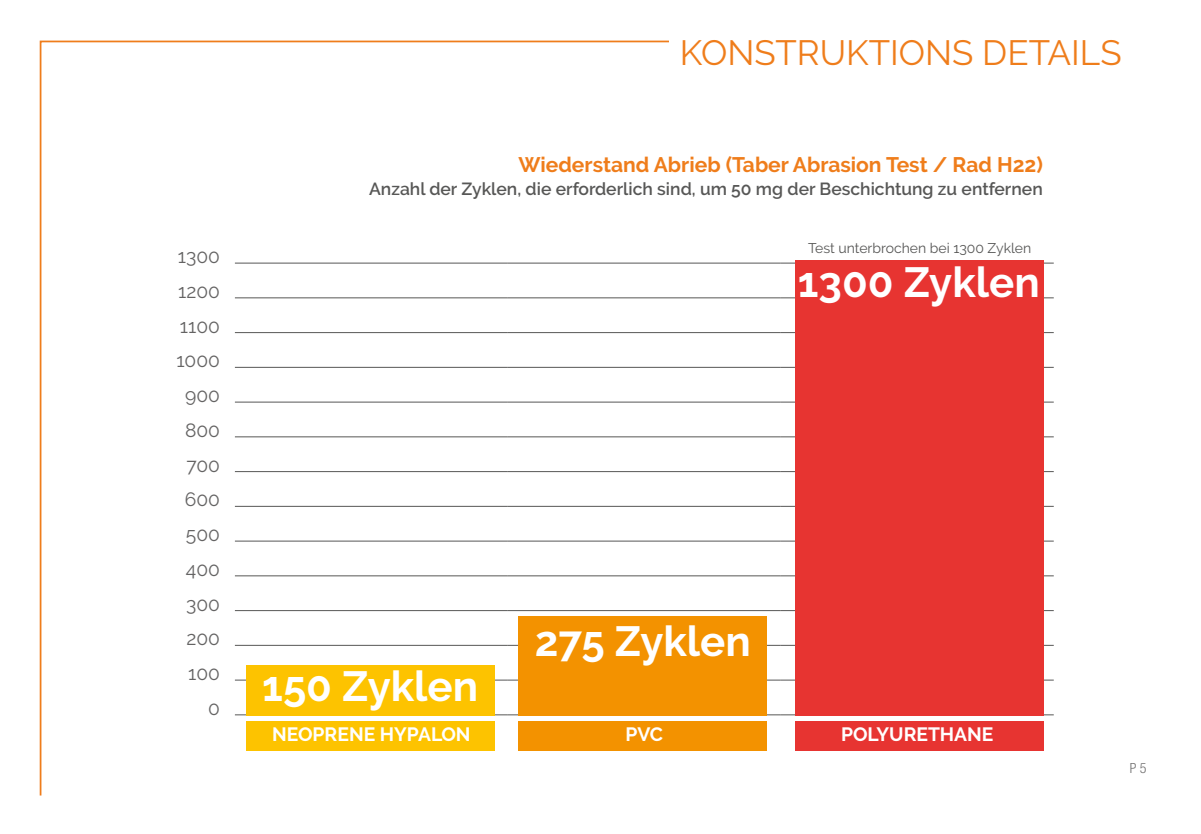
<style>
.page{position:relative;width:1201px;height:834px;background:#fff}
.page>*{position:absolute;margin:0;border:0;box-sizing:border-box;transform-origin:0 0}
.t1{font:700 42px "Raleway";color:#fff}
.t2{font:35px "Raleway";color:#ef7d1b}
.t3{font:700 21px "Raleway";color:#ef7d1b}
.t4{font:19.25px/34.6px "Raleway";color:#646363;text-align:right}
.t5{font:700 19.25px "Raleway";color:#fff}
.t6{font:600 17.5px "Raleway";color:#575756}
.t7{font:14px "Raleway";color:#575756}
.t8{font:300 condensed 14px "Helvetica Neue LT Std";color:#706f6f}
</style>
<div class="page">
<svg style="left:39px;top:40px;width:631px;height:756px"></svg>
<div style="left:246px;top:721px;width:248px;height:30px;background:#fdc300"></div>
<div style="left:519px;top:721px;width:248px;height:30px;background:#f39200"></div>
<div style="left:795px;top:721px;width:248px;height:30px;background:#e73431"></div>
<hr style="left:235px;top:262px;width:273px;height:1px;background:#575756">
<hr style="left:508px;top:262px;width:272px;height:1px;background:#575756">
<hr style="left:780px;top:262px;width:273px;height:1px;background:#575756">
<hr style="left:235px;top:297px;width:273px;height:1px;background:#575756">
<hr style="left:508px;top:297px;width:272px;height:1px;background:#575756">
<hr style="left:780px;top:297px;width:273px;height:1px;background:#575756">
<hr style="left:235px;top:332px;width:273px;height:1px;background:#575756">
<hr style="left:508px;top:332px;width:272px;height:1px;background:#575756">
<hr style="left:780px;top:332px;width:273px;height:1px;background:#575756">
<hr style="left:235px;top:367px;width:273px;height:1px;background:#575756">
<hr style="left:508px;top:367px;width:272px;height:1px;background:#575756">
<hr style="left:780px;top:367px;width:273px;height:1px;background:#575756">
<hr style="left:235px;top:401px;width:273px;height:1px;background:#575756">
<hr style="left:508px;top:401px;width:272px;height:1px;background:#575756">
<hr style="left:780px;top:401px;width:273px;height:1px;background:#575756">
<hr style="left:235px;top:436px;width:273px;height:1px;background:#575756">
<hr style="left:508px;top:436px;width:272px;height:1px;background:#575756">
<hr style="left:780px;top:436px;width:273px;height:1px;background:#575756">
<hr style="left:235px;top:471px;width:273px;height:1px;background:#575756">
<hr style="left:508px;top:471px;width:272px;height:1px;background:#575756">
<hr style="left:780px;top:471px;width:273px;height:1px;background:#575756">
<hr style="left:235px;top:506px;width:273px;height:1px;background:#575756">
<hr style="left:508px;top:506px;width:272px;height:1px;background:#575756">
<hr style="left:780px;top:506px;width:273px;height:1px;background:#575756">
<hr style="left:235px;top:540px;width:273px;height:1px;background:#575756">
<hr style="left:508px;top:540px;width:272px;height:1px;background:#575756">
<hr style="left:780px;top:540px;width:273px;height:1px;background:#575756">
<hr style="left:235px;top:575px;width:273px;height:1px;background:#575756">
<hr style="left:508px;top:575px;width:272px;height:1px;background:#575756">
<hr style="left:780px;top:575px;width:273px;height:1px;background:#575756">
<hr style="left:235px;top:610px;width:273px;height:1px;background:#575756">
<hr style="left:508px;top:610px;width:272px;height:1px;background:#575756">
<hr style="left:780px;top:610px;width:273px;height:1px;background:#575756">
<hr style="left:235px;top:644px;width:273px;height:1px;background:#575756">
<hr style="left:508px;top:644px;width:272px;height:1px;background:#575756">
<hr style="left:780px;top:644px;width:273px;height:1px;background:#575756">
<hr style="left:235px;top:679px;width:273px;height:1px;background:#575756">
<hr style="left:508px;top:679px;width:272px;height:1px;background:#575756">
<hr style="left:780px;top:679px;width:273px;height:1px;background:#575756">
<hr style="left:235px;top:714px;width:273px;height:1px;background:#575756">
<hr style="left:508px;top:714px;width:272px;height:1px;background:#575756">
<hr style="left:780px;top:714px;width:273px;height:1px;background:#575756">
<div style="left:246px;top:665px;width:248px;height:50px;background:#fdc300"></div>
<div style="left:519px;top:616px;width:248px;height:99px;background:#f39200"></div>
<div style="left:795px;top:260px;width:248px;height:455px;background:#e73431"></div>
<p class="t4" style="left:176px;top:239px;width:45px">1300<br>1200<br>1100<br>1000<br>900<br>800<br>700<br>600<br>500<br>400<br>300<br>200<br>100<br>0</p>
<h2 class="t2" style="left:680px;top:32px;width:443px">KONSTRUKTIONS DETAILS</h2>
<p class="t3" style="left:518px;top:152px;width:526px">Wiederstand Abrieb (Taber Abrasion Test / Rad H22)</p>
<p class="t6" style="left:369px;top:179px;width:675px">Anzahl der Zyklen, die erforderlich sind, um 50 mg der Beschichtung zu entfernen</p>
<p class="t7" style="left:808px;top:239px;width:225px">Test unterbrochen bei 1300 Zyklen</p>
<h1 class="t1" style="left:797px;top:258px;width:243px">1300 Zyklen</h1>
<h1 class="t1" style="left:262px;top:662px;width:217px">150 Zyklen</h1>
<h1 class="t1" style="left:535px;top:617px;width:217px">275 Zyklen</h1>
<p class="t5" style="left:272px;top:723px;width:200px">Neoprene Hypalon</p>
<p class="t5" style="left:625px;top:723px;width:26px">PVC</p>
<p class="t5" style="left:841px;top:723px;width:154px">Polyurethane</p>
<p class="t8" style="left:1129px;top:760px;width:18px">P 5</p>
</div>
